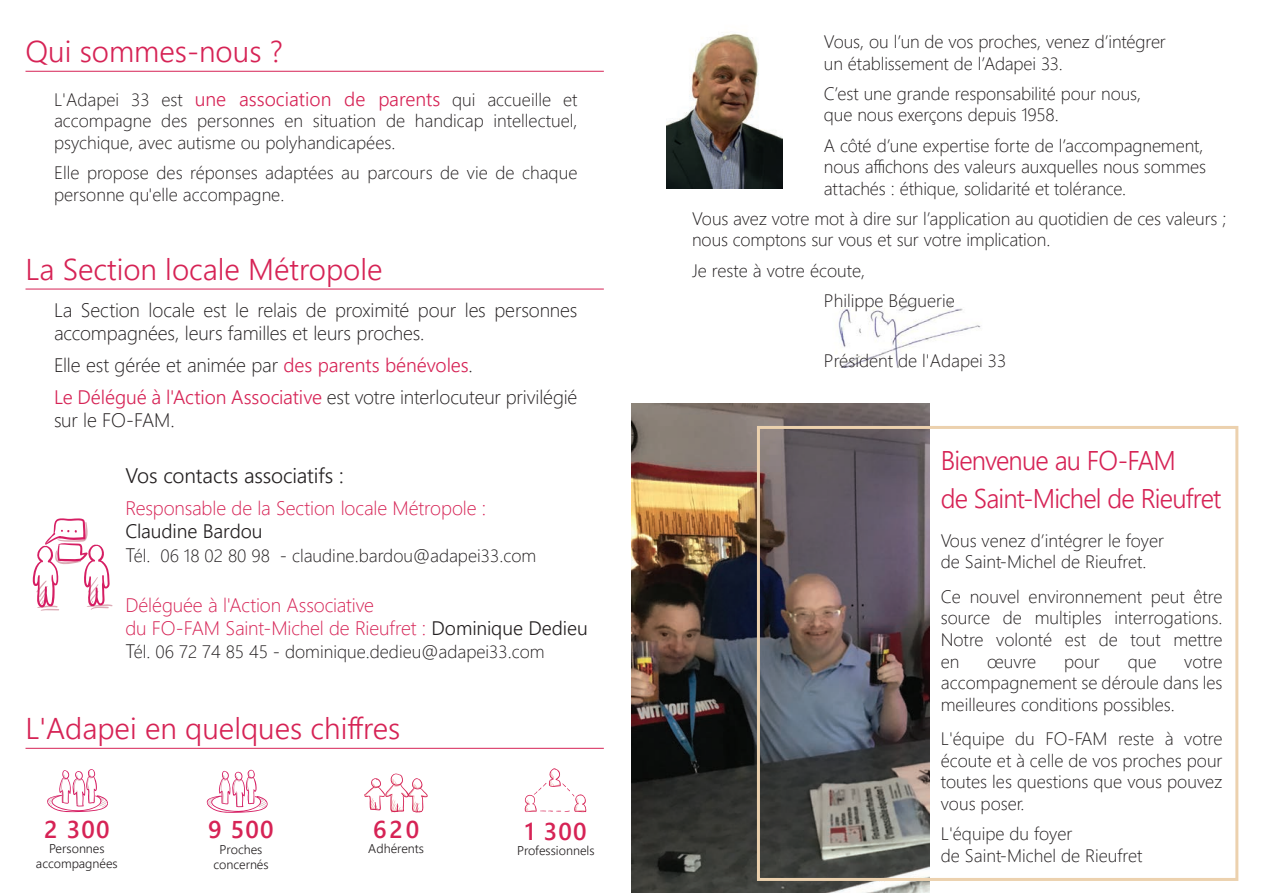
<style>
.page{position:relative;width:1263px;height:893px;background:#fff}
.page>*{position:absolute;margin:0;border:0;box-sizing:border-box;transform-origin:0 0}
.t1{font:300 30px "Segoe UI";color:#d62355}
.t2{font:300 27px/37.8px "Segoe UI";letter-spacing:-.035em;color:#d62355;scale:.96 1}
.t3{font:600 24.3px "Segoe UI";letter-spacing:.05em;color:#d62355}
.t4{font:300 21px "Segoe UI";letter-spacing:-.005em;color:#231f20}
.t5{font:300 19.5px/23.4px "Segoe UI";letter-spacing:-.005em;color:#231f20}
.t6{font:300 19.5px/23.4px "Segoe UI";letter-spacing:-.005em;color:#d62355}
.t7{font:300 19.5px "Segoe UI";letter-spacing:-.005em;color:#231f20}
.t8{font:300 18px/21.6px "Segoe UI";color:#231f20}
.t9{font:300 12.75px/15.3px "Segoe UI";color:#231f20;text-align:center}
.s1{font-size:19.5px;color:#d62355}
.s2{color:#d62355}
.s3{font-size:19.5px}
.s4{color:#231f20}
</style>
<div class="page">
<img style="left:836px;top:302px;width:145px;height:66px">
<img style="left:631px;top:404px;width:298px;height:489px">
<div style="left:757px;top:426px;width:481px;height:455px;border:3px solid #ecd1ae"></div>
<hr style="left:26px;top:71px;width:578px;height:1px;background:#d62355">
<hr style="left:26px;top:289px;width:578px;height:1px;background:#d62355">
<hr style="left:26px;top:748px;width:578px;height:1px;background:#d62355">
<svg style="left:33px;top:518px;width:80px;height:93px"></svg>
<img style="left:666px;top:33px;width:116px;height:156px">
<svg style="left:47px;top:769px;width:61px;height:44px"></svg>
<svg style="left:206px;top:769px;width:62px;height:44px"></svg>
<svg style="left:364px;top:773px;width:64px;height:40px"></svg>
<svg style="left:524px;top:768px;width:63px;height:45px"></svg>
<h1 class="t1" style="left:26px;top:40px;width:259px">Qui sommes-nous ?</h1>
<p class="t8" style="left:54px;top:90px;width:525px;text-align:justify">L'Adapei 33 est <span class="s1">une association de parents</span> qui accueille et accompagne des personnes en situation de handicap intellectuel, psychique, avec autisme ou polyhandicapées.</p>
<p class="t8" style="left:54px;top:163px;width:525px">Elle propose des réponses adaptées au parcours de vie de chaque personne qu'elle accompagne.</p>
<h1 class="t1" style="left:26px;top:258px;width:359px">La Section locale Métropole</h1>
<p class="t5" style="left:54px;top:300px;width:525px">La Section locale est le relais de proximité pour les personnes accompagnées, leurs familles et leurs proches.</p>
<p class="t5" style="left:54px;top:351px;width:525px;line-height:32px">Elle est gérée et animée par <span class="s2">des parents bénévoles</span>.<br><span class="s2">Le Délégué à l'Action Associative</span> est votre interlocuteur privilégié</p>
<p class="t5" style="left:54px;top:410px;width:122px">sur le FO-FAM.</p>
<p class="t4" style="left:125px;top:467px;width:220px">Vos contacts associatifs :</p>
<p class="t6" style="left:125px;top:498px;width:362px">Responsable de la Section locale Métropole :</p>
<p class="t7" style="left:125px;top:524px;width:139px">Claudine Bardou</p>
<p class="t8" style="left:125px;top:546px;width:412px"><span class="s3">T</span>él. 06 18 02 80 98 - claudine.bardou@adapei33.com</p>
<p class="t6" style="left:125px;top:595px;width:464px">Déléguée à l'Action Associative<br>du FO-FAM Saint-Michel de Rieufret : <span class="s4">Dominique Dedieu</span></p>
<p class="t8" style="left:125px;top:643px;width:421px"><span class="s3">T</span>él. 06 72 74 85 45 - dominique.dedieu@adapei33.com</p>
<h1 class="t1" style="left:26px;top:700px;width:376px">L'Adapei en quelques chiffres</h1>
<h3 class="t3" style="left:44px;top:820px;width:67px">2 300</h3>
<p class="t9" style="left:36px;top:842px;width:83px">Personnes accompagnées</p>
<h3 class="t3" style="left:208px;top:820px;width:67px">9 500</h3>
<p class="t9" style="left:213px;top:843px;width:57px">Proches concernés</p>
<h3 class="t3" style="left:373px;top:819px;width:48px">620</h3>
<p class="t9" style="left:368px;top:839px;width:57px">Adhérents</p>
<h3 class="t3" style="left:525px;top:821px;width:63px">1 300</h3>
<p class="t9" style="left:517px;top:844px;width:79px">Professionnels</p>
<p class="t8" style="left:824px;top:33px;width:343px">Vous, ou l’un de vos proches, venez d’intégrer un établissement de l’Adapei 33.</p>
<p class="t8" style="left:824px;top:84px;width:319px">C’est une grande responsabilité pour nous, que nous exerçons depuis 1958.</p>
<p class="t8" style="left:824px;top:136px;width:384px">A côté d’une expertise forte de l’accompagnement, nous affichons des valeurs auxquelles nous sommes attachés : éthique, solidarité et tolérance.</p>
<p class="t8" style="left:692px;top:209px;width:536px">Vous avez votre mot à dire sur l’application au quotidien de ces valeurs ; nous comptons sur vous et sur votre implication.</p>
<p class="t8" style="left:824px;top:257px;width:133px;line-height:30.2px;text-indent:-132px">Je reste à votre écoute,<br>Philippe Béguerie</p>
<p class="t8" style="left:824px;top:351px;width:184px">Président de l'Adapei 33</p>
<h2 class="t2" style="left:941px;top:439px;width:294px">Bienvenue au FO-FAM<br>de Saint-Michel de Rieufret</h2>
<p class="t8" style="left:941px;top:531px;width:225px">Vous venez d’intégrer le foyer de Saint-Michel de Rieufret.</p>
<p class="t8" style="left:941px;top:587px;width:283px;text-align:justify">Ce nouvel environnement peut être source de multiples interrogations.<br>Notre volonté est de tout mettre en</p>
<p class="t8" style="left:941px;top:652px;width:283px;text-align:justify;text-indent:243px">votre accompagnement se déroule dans les meilleures conditions possibles.</p>
<p class="t8" style="left:941px;top:730px;width:283px;text-align:justify">L'équipe du FO-FAM reste à votre écoute et à celle de vos proches pour toutes les questions que vous pouvez vous poser.</p>
<p class="t8" style="left:941px;top:825px;width:203px">L'équipe du foyer<br>de Saint-Michel de Rieufret</p>
<p class="t8" style="left:987px;top:652px;width:51px">œuvre</p>
<p class="t8" style="left:1064px;top:652px;width:37px">pour</p>
<p class="t8" style="left:1128px;top:652px;width:30px">que</p>
</div>
